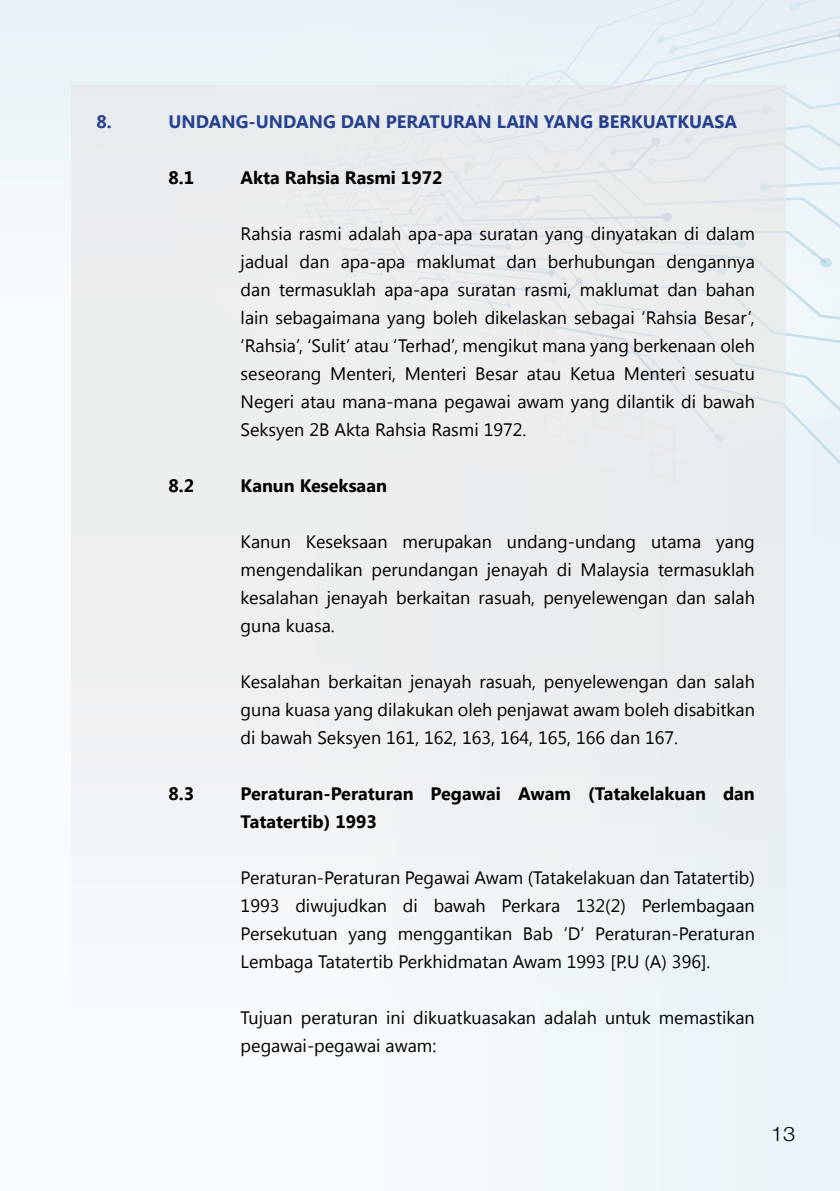
<style>
.page{position:relative;width:840px;height:1191px;background:#fff}
.page>*{position:absolute;margin:0;border:0;box-sizing:border-box;transform-origin:0 0}
.t1{font:300 20px "Helvetica Neue LT Std";color:#000;scale:1.1 1}
.t2{font:18px/28px "Segoe UI";color:#000;text-align:justify}
.t3{font:700 18px/28px "Segoe UI";color:#000}
.t4{font:700 18px "Segoe UI";color:#25408f}
</style>
<div class="page">
<div style="left:421px;top:539px;width:418px;height:652px;background:#ebf4f8"></div>
<div style="left:0;top:0;width:839px;height:539px;background:linear-gradient(to right,#eef4f8,#e6eff4)"></div>
<div style="left:71px;top:85px;width:714px;height:1034px;background:linear-gradient(to right,#f0f3f5,#e9eef0)"></div>
<p class="t4" style="left:96px;top:109px;width:17px">8.</p>
<p class="t4" style="left:168px;top:109px;width:570px">UNDANG-UNDANG DAN PERATURAN LAIN YANG BERKUATKUASA</p>
<p class="t3" style="left:168px;top:163px;width:27px">8.1</p>
<p class="t3" style="left:240px;top:163px;width:203px">Akta Rahsia Rasmi 1972</p>
<p class="t2" style="left:240px;top:219px;width:515px">Rahsia rasmi adalah apa-apa suratan yang dinyatakan di dalam jadual dan apa-apa maklumat dan berhubungan dengannya dan termasuklah apa-apa suratan rasmi, maklumat dan bahan lain sebagaimana yang boleh dikelaskan sebagai ‘Rahsia Besar’, ‘Rahsia’, ‘Sulit’ atau ‘Terhad’, mengikut mana yang berkenaan oleh seseorang Menteri, Menteri Besar atau Ketua Menteri sesuatu Negeri atau mana-mana pegawai awam yang dilantik di bawah Seksyen 2B Akta Rahsia Rasmi 1972.</p>
<p class="t3" style="left:168px;top:471px;width:27px">8.2</p>
<p class="t3" style="left:240px;top:471px;width:148px">Kanun Keseksaan</p>
<p class="t2" style="left:240px;top:527px;width:515px">Kanun Keseksaan merupakan undang-undang utama yang mengendalikan perundangan jenayah di Malaysia termasuklah kesalahan jenayah berkaitan rasuah, penyelewengan dan salah guna kuasa.</p>
<p class="t2" style="left:240px;top:667px;width:515px">Kesalahan berkaitan jenayah rasuah, penyelewengan dan salah guna kuasa yang dilakukan oleh penjawat awam boleh disabitkan di bawah Seksyen 161, 162, 163, 164, 165, 166 dan 167.</p>
<p class="t3" style="left:168px;top:779px;width:27px">8.3</p>
<p class="t3" style="left:240px;top:779px;width:515px">Peraturan-Peraturan Pegawai Awam (Tatakelakuan dan<br>Tatatertib) 1993</p>
<p class="t2" style="left:240px;top:863px;width:515px">Peraturan-Peraturan Pegawai Awam (Tatakelakuan dan Tatatertib)<br>1993 diwujudkan di bawah Perkara 132(2) Perlembagaan Persekutuan yang menggantikan Bab ‘D’ Peraturan-Peraturan Lembaga Tatatertib Perkhidmatan Awam 1993 [P.U (A) 396].</p>
<p class="t2" style="left:240px;top:1003px;width:515px">Tujuan peraturan ini dikuatkuasakan adalah untuk memastikan pegawai-pegawai awam:</p>
<p class="t1" style="left:770px;top:1122px;width:24px">13</p>
</div>
